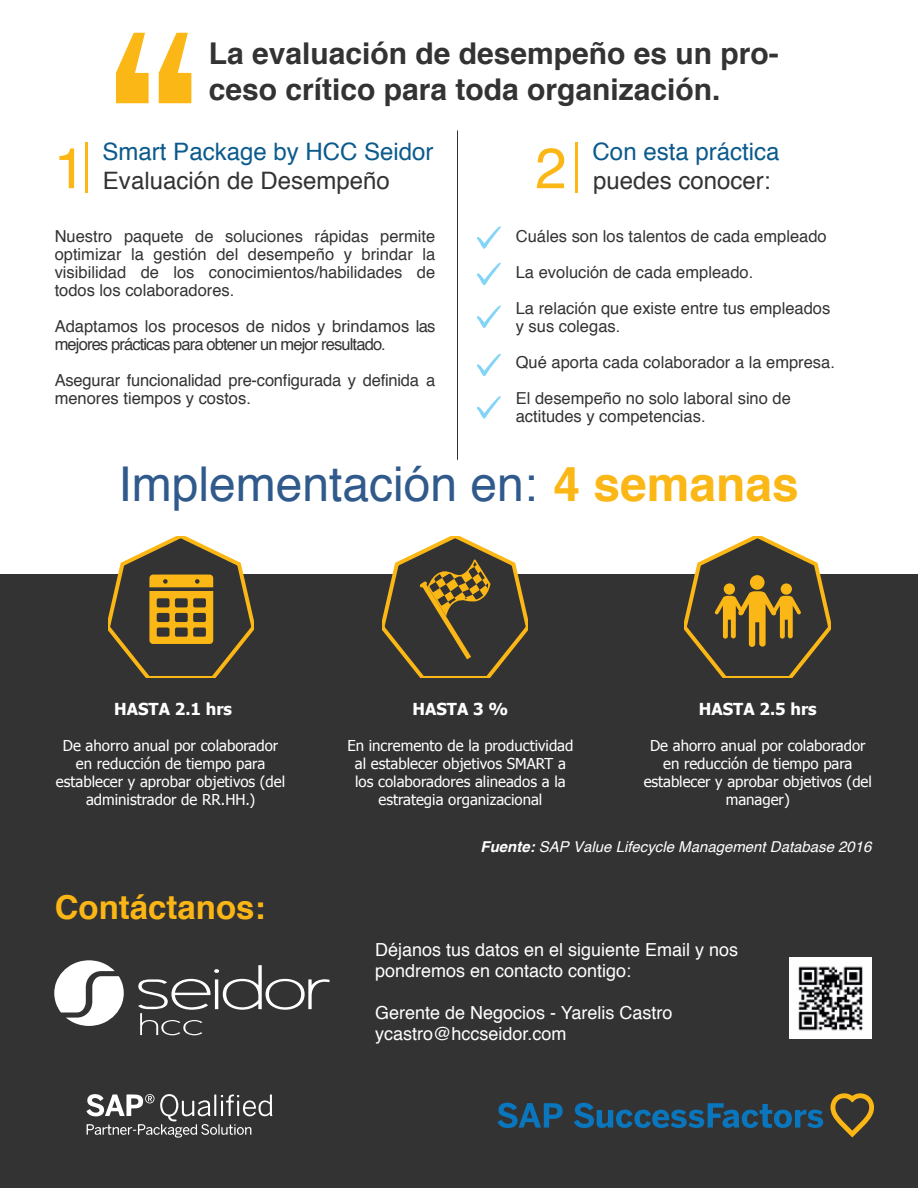
<style>
.page{position:relative;width:918px;height:1188px;background:#fff}
.page>*{position:absolute;margin:0;border:0;box-sizing:border-box;transform-origin:0 0}
.t1{font:57px "Helvetica";color:#fbb715}
.t2{font:48px "Helvetica";color:#305a8c}
.t3{font:700 33px "Helvetica";color:#fbb616}
.t4{font:700 30px/36px "Helvetica";color:#343333}
.t5{font:24px "Helvetica";color:#0b5a8c}
.t6{font:24px "Helvetica";color:#343333}
.t7{font:18px/21px "Helvetica";color:#fff}
.t8{font:16.5px/18px "Helvetica";color:#343333;text-align:justify}
.t9{font:16.5px/36px "Helvetica";color:#333}
.t10{font:16.5px/18px "Helvetica";letter-spacing:-.05em;color:#343333}
.t11{font:700 16.5px "Tahoma";color:#fff}
.t12{font:15px/18px "Tahoma";color:#fff;text-align:center}
.t13{font:italic 15px "Helvetica";color:#fff}
.s1{font-weight:700;color:#fbb715}
.s2{font-weight:700}
</style>
<div class="page">
<div style="left:0;top:575px;width:918px;height:613px;background:#343333"></div>
<hr style="left:86px;top:142px;width:2px;height:51px;background:#fbb715">
<hr style="left:576px;top:142px;width:2px;height:51px;background:#fbb715">
<svg style="left:116px;top:33px;width:33px;height:70px"></svg>
<svg style="left:159px;top:33px;width:32px;height:70px"></svg>
<hr style="left:457px;top:130px;width:1px;height:330px;background:#333">
<svg style="left:477px;top:226px;width:24px;height:23px"></svg>
<svg style="left:477px;top:263px;width:24px;height:22px"></svg>
<svg style="left:477px;top:306px;width:24px;height:22px"></svg>
<svg style="left:477px;top:354px;width:24px;height:22px"></svg>
<svg style="left:477px;top:396px;width:24px;height:23px"></svg>
<svg style="left:685px;top:536px;width:145px;height:142px"></svg>
<svg style="left:108px;top:536px;width:145px;height:142px"></svg>
<svg style="left:382px;top:536px;width:146px;height:142px"></svg>
<img style="left:790px;top:957px;width:81px;height:82px">
<svg style="left:830px;top:1093px;width:44px;height:44px"></svg>
<svg style="left:497px;top:1102px;width:66px;height:26px"></svg>
<svg style="left:574px;top:1102px;width:250px;height:26px"></svg>
<svg style="left:54px;top:960px;width:276px;height:75px"></svg>
<svg style="left:86px;top:1094px;width:186px;height:44px"></svg>
<h1 class="t1" style="left:54px;top:124px;width:33px">1</h1>
<h3 class="t4" style="left:209px;top:35px;width:572px">La evaluación de desempeño es un pro&shy;ceso crítico para toda organización.</h3>
<h3 class="t5" style="left:103px;top:133px;width:332px">Smart Package by HCC Seidor</h3>
<h3 class="t6" style="left:103px;top:162px;width:288px">Evaluación de Desempeño</h3>
<h1 class="t1" style="left:535px;top:124px;width:33px">2</h1>
<h3 class="t5" style="left:593px;top:133px;width:188px">Con esta práctica</h3>
<h3 class="t6" style="left:593px;top:162px;width:179px">puedes conocer:</h3>
<p class="t9" style="left:516px;top:219px;width:316px">Cuáles son los talentos de cada empleado<br>La evolución de cada empleado.<br>La relación que existe entre tus empleados</p>
<p class="t9" style="left:516px;top:309px;width:321px">y sus colegas.<br>Qué aporta cada colaborador a la empresa.<br>El desempeño no solo laboral sino de</p>
<p class="t9" style="left:516px;top:399px;width:191px">actitudes y competencias.</p>
<h2 class="t2" style="left:118px;top:447px;width:682px">Implementación en: <span class="s1">4 semanas</span></h2>
<p class="t8" style="left:55px;top:228px;width:382px">Nuestro paquete de soluciones rápidas permite optimizar la gestión del desempeño y brindar la visibilidad de los conocimientos/habilidades de todos los colaboradores.</p>
<p class="t10" style="left:55px;top:318px;width:382px">Adaptamos los procesos de nidos y brindamos las mejores prácticas para obtener un mejor resultado.</p>
<p class="t8" style="left:55px;top:372px;width:382px">Asegurar funcionalidad pre-configurada y definida a menores tiempos y costos.</p>
<p class="t11" style="left:114px;top:698px;width:119px">HASTA 2.1 hrs</p>
<p class="t12" style="left:56px;top:736px;width:231px">De ahorro anual por colaborador en reducción de tiempo para establecer y aprobar objetivos (del administrador de RR.HH.)</p>
<h3 class="t3" style="left:55px;top:881px;width:212px">Contáctanos:</h3>
<p class="t11" style="left:699px;top:698px;width:119px">HASTA 2.5 hrs</p>
<p class="t12" style="left:644px;top:736px;width:230px">De ahorro anual por colaborador en reducción de tiempo para establecer y aprobar objetivos (del manager)</p>
<p class="t13" style="left:481px;top:835px;width:393px"><span class="s2">Fuente:</span> SAP Value Lifecycle Management Database 2016</p>
<p class="t11" style="left:413px;top:698px;width:97px">HASTA 3 %</p>
<p class="t12" style="left:347px;top:736px;width:228px">En incremento de la productividad al establecer objetivos SMART a los colaboradores alineados a la estrategia organizacional</p>
<p class="t7" style="left:375px;top:940px;width:365px">Déjanos tus datos en el siguiente Email y nos pondremos en contacto contigo:</p>
<p class="t7" style="left:375px;top:1003px;width:299px">Gerente de Negocios - Yarelis Castro ycastro@hccseidor.com</p>
</div>
